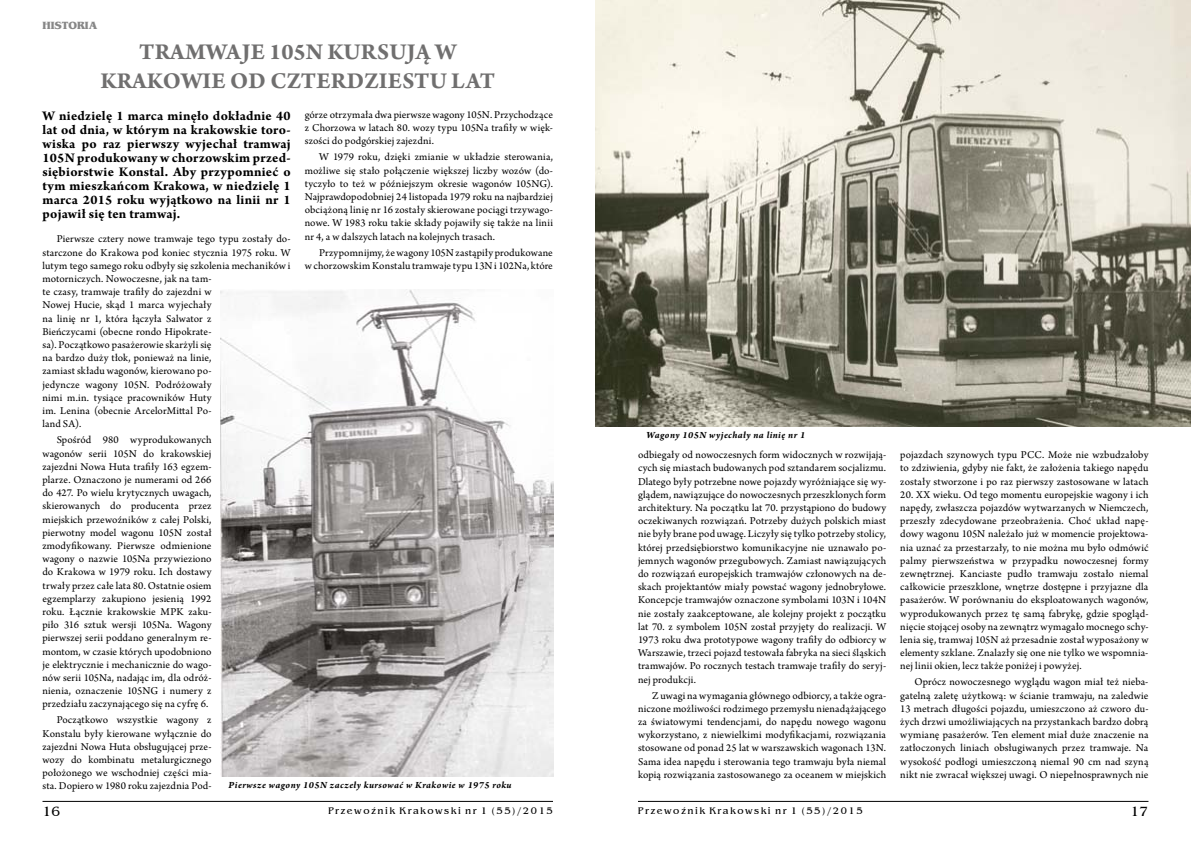
<style>
.page{position:relative;width:1191px;height:842px;background:#fff}
.page>*{position:absolute;margin:0;border:0;box-sizing:border-box;transform-origin:0 0}
.t1{font:700 24px "Arno Pro";letter-spacing:.01em;color:#706f6f}
.t2{font:700 14px/14px "Arno Pro";letter-spacing:.015em;color:#000;text-align:justify}
.t3{font:14px "Bangkok";color:#000}
.t4{font:11px/13.2px "Arno Pro";letter-spacing:.01em;color:#000;text-align:justify}
.t5{font:700 11px "Bangkok";color:#878787}
.t6{font:italic 700 10px "Arno Pro";letter-spacing:.045em;color:#000}
.t7{font:10px "Bangkok";letter-spacing:.15em;color:#000}
</style>
<div class="page">
<hr style="left:42px;top:801px;width:511px;height:1px;background:#000">
<hr style="left:638px;top:801px;width:510px;height:1px;background:#000">
<img style="left:220px;top:289px;width:333px;height:488px">
<img style="left:595px;top:0;width:596px;height:427px">
<p class="t5" style="left:42px;top:20px;width:56px">HISTORIA</p>
<h1 class="t1" style="left:139px;top:38px;width:17px">Tramwaje</h1>
<h1 class="t1" style="left:269px;top:38px;width:183px">105N kursują w</h1>
<h1 class="t1" style="left:100px;top:66px;width:33px">Krakowie</h1>
<h1 class="t1" style="left:230px;top:66px;width:102px">od czterdzies</h1>
<h1 class="t1" style="left:414px;top:66px;width:83px">tu lat</h1>
<p class="t2" style="left:42px;top:109px;width:250px">W niedzielę 1 marca minęło dokładnie 40 lat od dnia, w którym na krakowskie toro&shy;wiska po raz pierwszy wyjechał tramwaj 105N produkowany w chorzowskim przed&shy;siębiorstwie Konstal. Aby przypomnieć o tym mieszkańcom Krakowa, w niedzielę 1 marca 2015 roku wyjątkowo na linii nr 1 pojawił się ten tramwaj.</p>
<p class="t4" style="left:42px;top:233px;width:250px;text-align:left;text-indent:14px">Pierwsze cztery nowe tramwaje tego typu zostały do&shy;starczone do Krakowa pod koniec stycznia 1975 roku. W lutym tego samego roku odbyły się szkolenia mechaników i motorniczych. Nowoczesne, jak na tam-<br>te czasy, tramwaje trafiły do zajezdni w<br>Nowej Hucie, skąd 1 marca wyjechały<br>na linię nr 1, która łączyła Salwator z<br>Bieńczycami (obecne rondo Hipokrate-<br>sa). Początkowo pasażerowie skarżyli się<br>na bardzo duży tłok, ponieważ na linie,<br>zamiast składu wagonów, kierowano po-<br>jedyncze wagony 105N. Podróżowały<br>nimi m.in. tysiące pracowników Huty<br>im. Lenina (obecnie ArcelorMittal Po-<br>land SA).</p>
<p class="t4" style="left:42px;top:434px;width:171px;text-indent:14px">Spośród 980 wyprodukowanych wagonów serii 105N do krakowskiej zajezdni Nowa Huta trafiły 163 egzem&shy;plarze. Oznaczono je numerami od 266 do 427. Po wielu krytycznych uwagach, skierowanych do producenta przez miejskich przewoźników z całej Polski, pierwotny model wagonu 105N został zmodyfikowany. Pierwsze odmienione wagony o nazwie 105Na przywieziono do Krakowa w 1979 roku. Ich dostawy trwały przez całe lata 80. Ostatnie osiem egzemplarzy zakupiono jesienią 1992 roku. Łącznie krakowskie MPK zaku&shy;piło 316 sztuk wersji 105Na. Wagony pierwszej serii poddano generalnym re&shy;montom, w czasie których upodobniono je elektrycznie i mechanicznie do wago&shy;nów serii 105Na, nadając im, dla odróż&shy;nienia, oznaczenie 105NG i numery z przedziału zaczynającego się na cyfrę 6.</p>
<p class="t4" style="left:42px;top:714px;width:171px;text-indent:14px">Początkowo wszystkie wagony z Konstalu były kierowane wyłącznie do zajezdni Nowa Huta obsługującej prze&shy;wozy do kombinatu metalurgicznego położonego we wschodniej części mia&shy;sta. Dopiero w 1980 roku zajezdnia Pod-</p>
<p class="t4" style="left:305px;top:109px;width:250px">górze otrzymała dwa pierwsze wagony 105N. Przychodzące z Chorzowa w latach 80. wozy typu 105Na trafiły w więk&shy;szości do podgórskiej zajezdni.</p>
<p class="t4" style="left:305px;top:151px;width:250px;text-indent:14px">W 1979 roku, dzięki zmianie w układzie sterowania, możliwe się stało połączenie większej liczby wozów (do&shy;tyczyło to też w późniejszym okresie wagonów 105NG).<br>Najprawdopodobniej 24 listopada 1979 roku na najbardziej obciążoną linię nr 16 zostały skierowane pociągi trzywago&shy;nowe. W 1983 roku takie składy pojawiły się także na linii nr 4, a w dalszych latach na kolejnych trasach.</p>
<p class="t4" style="left:305px;top:246px;width:250px;text-align:right">Przypomnijmy, że wagony 105N zastąpiły produkowane<br>w chorzowskim Konstalu tramwaje typu 13N i 102Na, które</p>
<p class="t6" style="left:228px;top:779px;width:285px">Pierwsze wagony 105N zaczeły kursować w Krakowie w 1975 roku</p>
<p class="t6" style="left:646px;top:429px;width:160px">Wagony 105N wyjechały na linię nr 1</p>
<p class="t4" style="left:638px;top:449px;width:250px">odbiegały od nowoczesnych form widocznych w rozwijają&shy;cych się miastach budowanych pod sztandarem socjalizmu.<br>Dlatego były potrzebne nowe pojazdy wyróżniające się wy&shy;glądem, nawiązujące do nowoczesnych przeszklonych form architektury. Na początku lat 70. przystąpiono do budowy oczekiwanych rozwiązań. Potrzeby dużych polskich miast nie były brane pod uwagę. Liczyły się tylko potrzeby stolicy, której przedsiębiorstwo komunikacyjne nie uznawało po&shy;jemnych wagonów przegubowych. Zamiast nawiązujących do rozwiązań europejskich tramwajów członowych na de&shy;skach projektantów miały powstać wagony jednobryłowe.<br>Koncepcje tramwajów oznaczone symbolami 103N i 104N nie zostały zaakceptowane, ale kolejny projekt z początku lat 70. z symbolem 105N został przyjęty do realizacji. W 1973 roku dwa prototypowe wagony trafiły do odbiorcy w Warszawie, trzeci pojazd testowała fabryka na sieci śląskich tramwajów. Po rocznych testach tramwaje trafiły do seryj&shy;nej produkcji.</p>
<p class="t4" style="left:638px;top:689px;width:250px;text-indent:14px">Z uwagi na wymagania głównego odbiorcy, a także ogra&shy;niczone możliwości rodzimego przemysłu nienadążającego za światowymi tendencjami, do napędu nowego wagonu wykorzystano, z niewielkimi modyfikacjami, rozwiązania stosowane od ponad 25 lat w warszawskich wagonach 13N.<br>Sama idea napędu i sterowania tego tramwaju była niemal kopią rozwiązania zastosowanego za oceanem w miejskich</p>
<p class="t4" style="left:900px;top:449px;width:250px">pojazdach szynowych typu PCC. Może nie wzbudzałoby to zdziwienia, gdyby nie fakt, że założenia takiego napędu zostały stworzone i po raz pierwszy zastosowane w latach</p>
<p class="t4" style="left:900px;top:488px;width:250px">20. XX wieku. Od tego momentu europejskie wagony i ich napędy, zwłaszcza pojazdów wytwarzanych w Niemczech, przeszły zdecydowane przeobrażenia. Choć układ napę&shy;dowy wagonu 105N należało już w momencie projektowa&shy;nia uznać za przestarzały, to nie można mu było odmówić palmy pierwszeństwa w przypadku nowoczesnej formy zewnętrznej. Kanciaste pudło tramwaju zostało niemal całkowicie przeszklone, wnętrze dostępne i przyjazne dla pasażerów. W porównaniu do eksploatowanych wagonów, wyprodukowanych przez tę samą fabrykę, gdzie spogląd&shy;nięcie stojącej osoby na zewnątrz wymagało mocnego schy&shy;lenia się, tramwaj 105N aż przesadnie został wyposażony w elementy szklane. Znalazły się one nie tylko we wspomnia&shy;nej linii okien, lecz także poniżej i powyżej.</p>
<p class="t4" style="left:900px;top:676px;width:250px;text-indent:14px">Oprócz nowoczesnego wyglądu wagon miał też nieba&shy;gatelną zaletę użytkową: w ścianie tramwaju, na zaledwie 13 metrach długości pojazdu, umieszczono aż czworo du&shy;żych drzwi umożliwiających na przystankach bardzo dobrą wymianę pasażerów. Ten element miał duże znaczenie na zatłoczonych liniach obsługiwanych przez tramwaje. Na wysokość podłogi umieszczoną niemal 90 cm nad szyną nikt nie zwracał większej uwagi. O niepełnosprawnych nie</p>
<p class="t3" style="left:42px;top:804px;width:19px">16</p>
<p class="t7" style="left:328px;top:806px;width:226px">Przewoźnik Krakowski nr 1 (55)/2015</p>
<p class="t7" style="left:638px;top:806px;width:226px">Przewoźnik Krakowski nr 1 (55)/2015</p>
<p class="t3" style="left:1130px;top:804px;width:19px">17</p>
</div>
